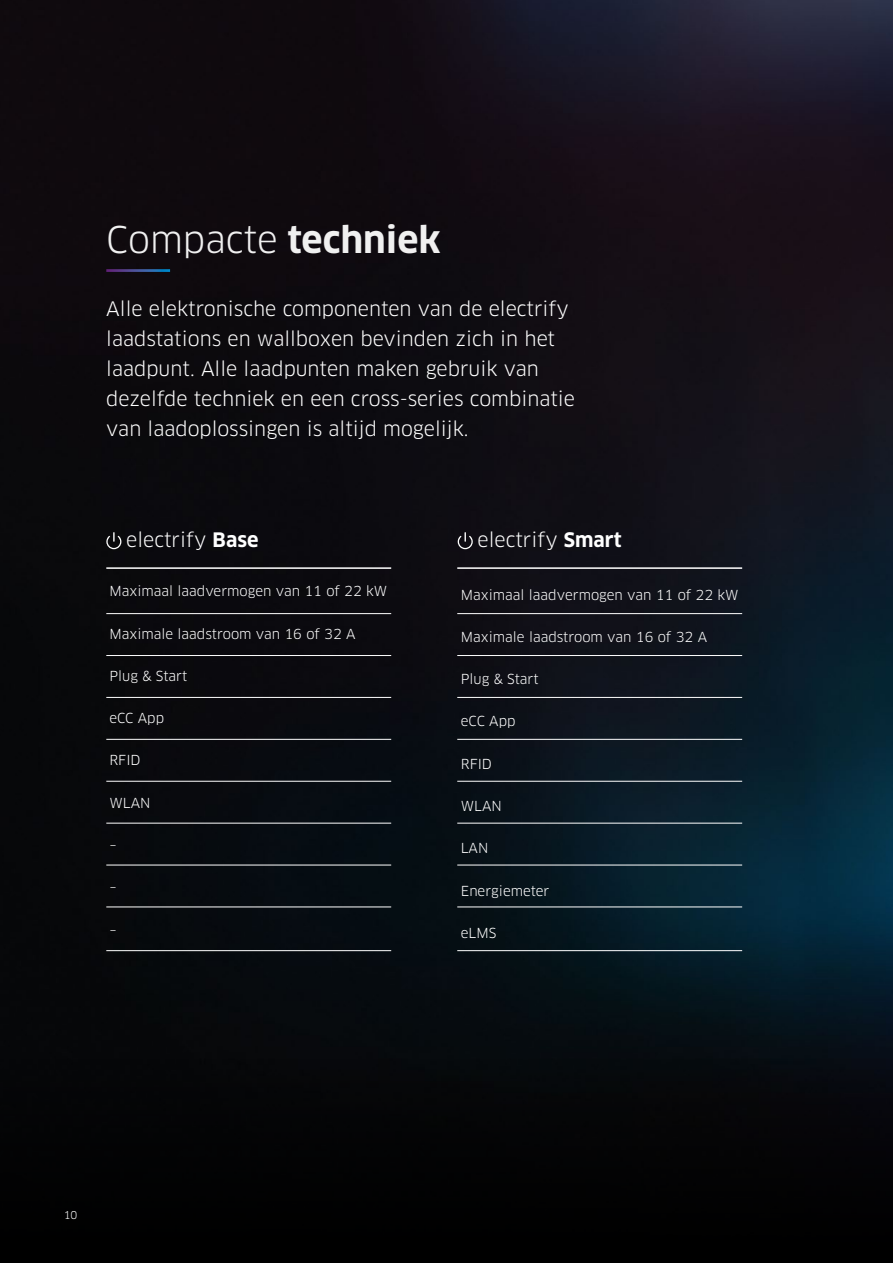
<style>
.page{position:relative;width:893px;height:1263px;background:#fff}
.page>*{position:absolute;margin:0;border:0;box-sizing:border-box;transform-origin:0 0}
.t1{font:36px "Clan OT";color:#f0f0f0}
.t2{font:19.5px/30px "Clan OT";color:#fff}
.t3{font:13.5px "Clan OT";color:#fff}
.t4{font:10.5px "Clan OT";color:#fff}
.s1{font-weight:700}
</style>
<div class="page">
<img style="left:0;top:0;width:893px;height:1059px">
<div style="left:0;top:1059px;width:893px;height:204px;background:#000"></div>
<svg style="left:106px;top:532px;width:15px;height:17px"></svg>
<svg style="left:458px;top:532px;width:15px;height:17px"></svg>
<svg style="left:106px;top:269px;width:64px;height:3px"></svg>
<hr style="left:106px;top:567px;width:285px;height:2px;background:#fff">
<hr style="left:457px;top:567px;width:285px;height:2px;background:#fff">
<hr style="left:106px;top:613px;width:285px;height:1px;background:#fff">
<hr style="left:457px;top:613px;width:285px;height:1px;background:#fff">
<hr style="left:106px;top:655px;width:285px;height:1px;background:#fff">
<hr style="left:457px;top:655px;width:285px;height:1px;background:#fff">
<hr style="left:106px;top:697px;width:285px;height:1px;background:#fff">
<hr style="left:457px;top:697px;width:285px;height:1px;background:#fff">
<hr style="left:106px;top:739px;width:285px;height:1px;background:#fff">
<hr style="left:457px;top:739px;width:285px;height:1px;background:#fff">
<hr style="left:106px;top:781px;width:285px;height:1px;background:#fff">
<hr style="left:457px;top:781px;width:285px;height:1px;background:#fff">
<hr style="left:106px;top:823px;width:285px;height:1px;background:#fff">
<hr style="left:457px;top:823px;width:285px;height:1px;background:#fff">
<hr style="left:106px;top:865px;width:285px;height:1px;background:#fff">
<hr style="left:457px;top:865px;width:285px;height:1px;background:#fff">
<hr style="left:106px;top:906px;width:285px;height:1px;background:#fff">
<hr style="left:457px;top:906px;width:285px;height:1px;background:#fff">
<hr style="left:106px;top:950px;width:285px;height:1px;background:#fff">
<hr style="left:457px;top:950px;width:285px;height:1px;background:#fff">
<h1 class="t1" style="left:106px;top:218px;width:336px">Compacte <span class="s1">techniek</span></h1>
<p class="t2" style="left:106px;top:294px;width:470px">Alle elektronische componenten van de electrify laadstations en wallboxen bevinden zich in het laadpunt. Alle laadpunten maken gebruik van dezelfde techniek en een cross-series combinatie van laadoplossingen is altijd mogelijk.</p>
<p class="t2" style="left:126px;top:525px;width:134px">electrify <span class="s1">Base</span></p>
<p class="t2" style="left:478px;top:525px;width:146px">electrify <span class="s1">Smart</span></p>
<p class="t3" style="left:109px;top:583px;width:279px">Maximaal laadvermogen van 11 of 22 kW</p>
<p class="t3" style="left:109px;top:626px;width:248px">Maximale laadstroom van 16 of 32 A</p>
<p class="t3" style="left:109px;top:668px;width:79px">Plug &amp; Start</p>
<p class="t3" style="left:109px;top:710px;width:56px">eCC App</p>
<p class="t3" style="left:109px;top:752px;width:33px">RFID</p>
<p class="t3" style="left:109px;top:795px;width:42px">WLAN</p>
<p class="t3" style="left:109px;top:837px;width:9px">–</p>
<p class="t3" style="left:109px;top:879px;width:9px">–</p>
<p class="t3" style="left:109px;top:921px;width:9px">–</p>
<p class="t3" style="left:461px;top:587px;width:279px">Maximaal laadvermogen van 11 of 22 kW</p>
<p class="t3" style="left:461px;top:629px;width:248px">Maximale laadstroom van 16 of 32 A</p>
<p class="t3" style="left:461px;top:671px;width:79px">Plug &amp; Start</p>
<p class="t3" style="left:461px;top:713px;width:56px">eCC App</p>
<p class="t3" style="left:461px;top:756px;width:33px">RFID</p>
<p class="t3" style="left:461px;top:798px;width:42px">WLAN</p>
<p class="t3" style="left:461px;top:840px;width:29px">LAN</p>
<p class="t3" style="left:461px;top:882px;width:90px">Energiemeter</p>
<p class="t3" style="left:461px;top:925px;width:37px">eLMS</p>
<p class="t4" style="left:64px;top:1209px;width:15px">10</p>
</div>
